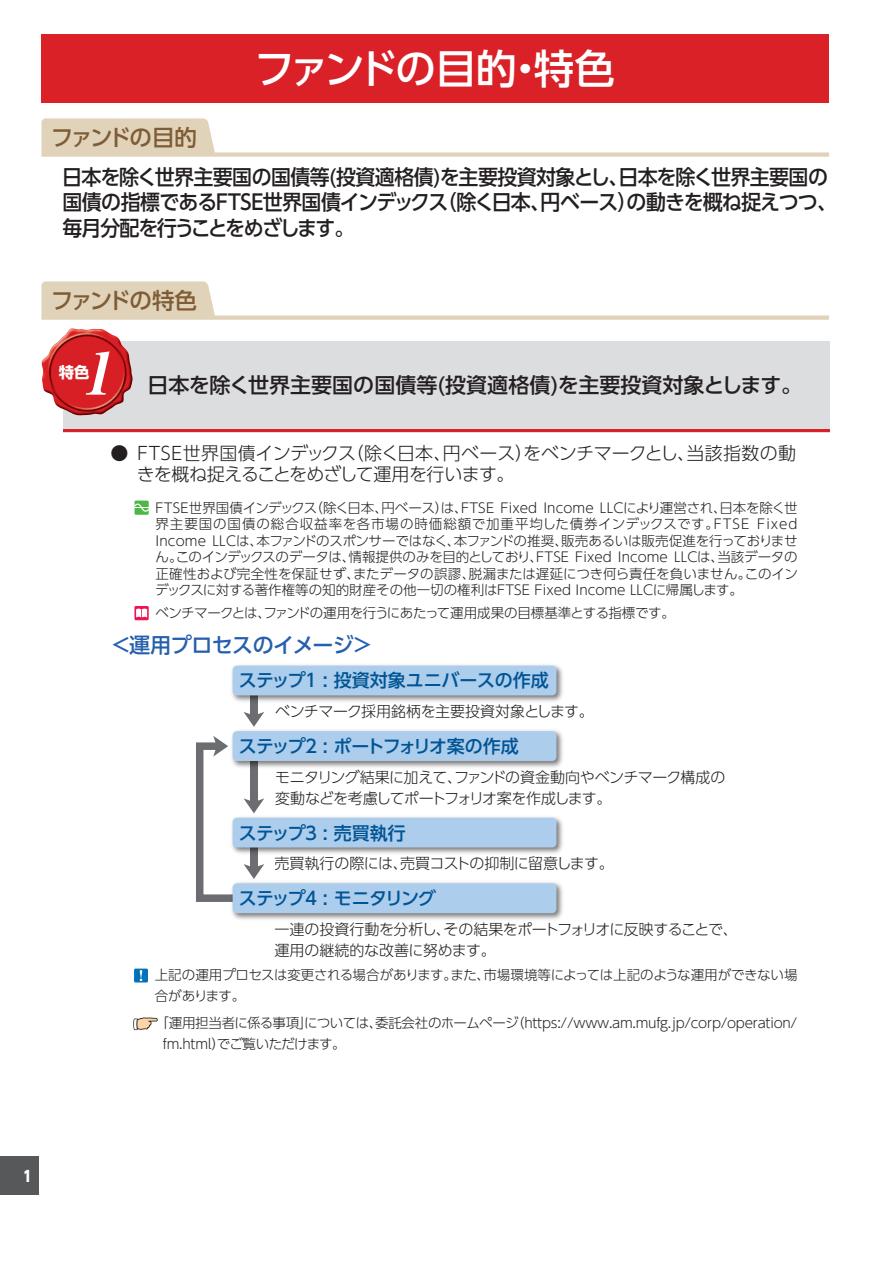
<style>
.page{position:relative;width:893px;height:1263px;background:#fff}
.page>*{position:absolute;margin:0;border:0;box-sizing:border-box;transform-origin:0 0}
.t1{font:italic 58.5px "Midashi Min Pr 5 MA31";color:#fff;scale:1.04 1}
.t2{font:500 40.5px "UD Shin Go Pro";letter-spacing:-.06em;color:#fff}
.t3{font:500 22.5px "UD Shin Go Pro";letter-spacing:-.095em;color:#7e5d36}
.t4{font:500 21px/25.5px "UD Shin Go Pro";letter-spacing:-.04em;color:#231f20;scale:.95 1}
.t5{font:500 21px "UD Shin Go Pro";color:#231f20}
.t6{font:500 21px "UD Shin Go Pro";letter-spacing:-.025em;color:#255fad}
.t7{font:300 18px/21px "UD Shin Go Pro";letter-spacing:-.03em;color:#231f20}
.t8{font:500 18px "UD Shin Go Pro";letter-spacing:-.105em;color:#005495}
.t9{font:500 18px "UD Shin Go Pro";letter-spacing:-.01em;color:#005495}
.t10{font:500 18px "UD Shin Go Pro";letter-spacing:-.045em;color:#005495}
.t11{font:700 15.3px "UD Shin Go Pro";color:#fff}
.t12{font:300 15px/21px "UD Shin Go Pro";letter-spacing:-.03em;color:#231f20}
.t13{font:800 15px "UD Shin Go Pro";color:#fff;scale:.9 1}
.t14{font:300 13.5px/16.5px "UD Shin Go Pro";letter-spacing:-.02em;color:#231f20}
</style>
<div class="page">
<div style="left:0;top:1157px;width:38px;height:38px;background:#57585a"></div>
<div style="left:41px;top:35px;width:788px;height:68px;background:#da2128"></div>
<svg style="left:41px;top:118px;width:788px;height:39px"></svg>
<svg style="left:41px;top:281px;width:788px;height:39px"></svg>
<div style="left:63px;top:341px;width:766px;height:91px;background:#dcdddf"></div>
<hr style="left:63px;top:429px;width:766px;height:3px;background:#da2128">
<img style="left:41px;top:328px;width:92px;height:88px">
<div style="left:135px;top:501px;width:14px;height:14px;background:#4cb848"></div>
<svg style="left:135px;top:503px;width:14px;height:9px"></svg>
<svg style="left:134px;top:606px;width:15px;height:14px"></svg>
<svg style="left:136px;top:608px;width:11px;height:9px"></svg>
<div style="left:250px;top:695px;width:8px;height:21px;background:#6c6d70"></div>
<svg style="left:244px;top:712px;width:20px;height:15px"></svg>
<svg style="left:196px;top:736px;width:68px;height:166px"></svg>
<img style="left:231px;top:665px;width:332px;height:37px">
<div style="left:233px;top:666px;width:323px;height:29px;background:#accdeb;border-radius:4px"></div>
<img style="left:228px;top:730px;width:335px;height:40px">
<div style="left:233px;top:731px;width:323px;height:30px;background:#accdeb;border-radius:4px"></div>
<img style="left:228px;top:813px;width:335px;height:44px">
<div style="left:233px;top:818px;width:323px;height:29px;background:#accdeb;border-radius:4px"></div>
<img style="left:228px;top:879px;width:335px;height:41px">
<div style="left:233px;top:883px;width:323px;height:30px;background:#accdeb;border-radius:4px"></div>
<div style="left:134px;top:968px;width:14px;height:14px;background:#0072bc"></div>
<svg style="left:140px;top:970px;width:2px;height:11px"></svg>
<svg style="left:133px;top:1017px;width:25px;height:14px"></svg>
<h2 class="t2" style="left:254px;top:36px;width:362px">ファンドの目的・特色</h2>
<h3 class="t3" style="left:51px;top:119px;width:147px">ファンドの目的</h3>
<h3 class="t4" style="left:62px;top:164px;width:817px">日本を除く世界主要国の国債等(投資適格債)を主要投資対象とし、日本を除く世界主要国の国債の指標であるＦＴＳＥ世界国債インデックス（除く日本、円ベース）の動きを概ね捉えつつ、毎月分配を行うことをめざします。</h3>
<h3 class="t3" style="left:51px;top:282px;width:148px">ファンドの特色</h3>
<h1 class="t1" style="left:80px;top:328px;width:49px">1</h1>
<p class="t11" style="left:59px;top:360px;width:32px">特色</p>
<h3 class="t5" style="left:148px;top:368px;width:656px">日本を除く世界主要国の国債等(投資適格債)を主要投資対象とします。</h3>
<h3 class="t7" style="left:137px;top:442px;width:661px;text-indent:-26px">● ＦＴＳＥ世界国債インデックス（除く日本、円ベース）をベンチマークとし、当該指数の動きを概ね捉えることをめざして運用を行います。</h3>
<p class="t14" style="left:153px;top:499px;width:647px;text-align:justify">ＦＴＳＥ世界国債インデックス（除く日本、円ベース）は、FTSE Fixed Income LLCにより運営され、日本を除く世界主要国の国債の総合収益率を各市場の時価総額で加重平均した債券インデックスです。FTSE Fixed Income LLCは、本ファンドのスポンサーではなく、本ファンドの推奨、販売あるいは販売促進を行っておりません。このインデックスのデータは、情報提供のみを目的としており、FTSE Fixed Income LLCは、当該データの正確性および完全性を保証せず、またデータの誤謬、脱漏または遅延につき何ら責任を負いません。このインデックスに対する著作権等の知的財産その他一切の権利はFTSE Fixed Income LLCに帰属します。</p>
<p class="t14" style="left:155px;top:604px;width:521px">ベンチマークとは、ファンドの運用を行うにあたって運用成果の目標基準とする指標です。</p>
<h3 class="t6" style="left:110px;top:628px;width:265px">＜運用プロセスのイメージ＞</h3>
<h3 class="t9" style="left:239px;top:666px;width:311px">ステップ１ : 投資対象ユニバースの作成</h3>
<p class="t12" style="left:275px;top:700px;width:320px">ベンチマーク採用銘柄を主要投資対象とします。</p>
<h3 class="t8" style="left:239px;top:731px;width:281px">ステップ２ : ポートフォリオ案の作成</h3>
<p class="t12" style="left:275px;top:766px;width:452px">モニタリング結果に加えて、ファンドの資金動向やベンチマーク構成の変動などを考慮してポートフォリオ案を作成します。</p>
<h3 class="t10" style="left:239px;top:818px;width:169px">ステップ３ : 売買執行</h3>
<p class="t12" style="left:274px;top:852px;width:341px">売買執行の際には、売買コストの抑制に留意します。</p>
<h3 class="t8" style="left:239px;top:883px;width:199px">ステップ４ : モニタリング</h3>
<p class="t12" style="left:274px;top:918px;width:465px">一連の投資行動を分析し、その結果をポートフォリオに反映することで、運用の継続的な改善に努めます。</p>
<p class="t14" style="left:155px;top:964px;width:644px;line-height:21px">上記の運用プロセスは変更される場合があります。また、市場環境等によっては上記のような運用ができない場合があります。</p>
<p class="t14" style="left:163px;top:1012px;width:636px;line-height:21px;text-indent:-7px">「運用担当者に係る事項」については、委託会社のホームページ（https://www.am.mufg.jp/corp/operation/ fm.html）でご覧いただけます。</p>
<p class="t13" style="left:23px;top:1163px;width:11px">1</p>
</div>
